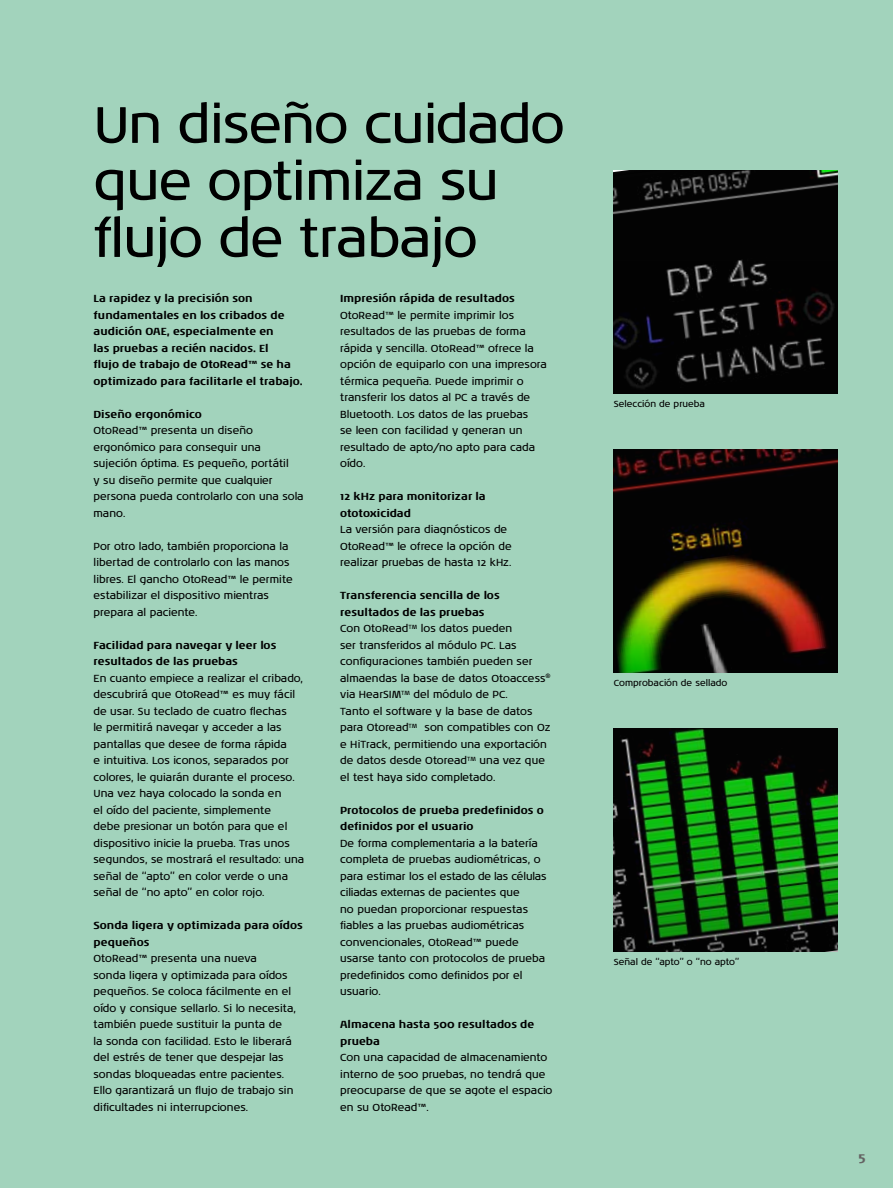
<style>
.page{position:relative;width:893px;height:1188px;background:#a2d3bc}
.page>*{position:absolute;margin:0;border:0;box-sizing:border-box;transform-origin:0 0}
.t1{font:52.5px/57px "Noa LT Pro";letter-spacing:-.02em;color:#000}
.t2{font:700 13.5px "Noa LT Pro";color:#646363}
.t3{font:10.5px/16.5px "Noa LT Pro";color:#000}
.t4{font:700 10.5px/16.5px "Noa LT Pro";color:#000}
.t5{font:9px "Noa LT Pro";color:#000}
.s1{font-weight:700}
</style>
<div class="page">
<img style="left:614px;top:171px;width:223px;height:223px">
<img style="left:614px;top:450px;width:223px;height:223px">
<img style="left:614px;top:729px;width:223px;height:223px">
<h1 class="t1" style="left:94px;top:95px;width:473px">Un diseño cuidado que optimiza su flujo de trabajo</h1>
<p class="t4" style="left:94px;top:290px;width:211px">La rapidez y la precisión son fundamentales en los cribados de audición OAE, especialmente en<br>las pruebas a recién nacidos. El<br>flujo de trabajo de OtoRead™ se ha optimizado para facilitarle el trabajo.</p>
<p class="t4" style="left:94px;top:405px;width:110px">Diseño ergonómico</p>
<p class="t3" style="left:94px;top:422px;width:212px">OtoRead™ presenta un diseño ergonómico para conseguir una sujeción óptima. Es pequeño, portátil<br>y su diseño permite que cualquier persona pueda controlarlo con una sola mano.</p>
<p class="t3" style="left:94px;top:538px;width:201px">Por otro lado, también proporciona la libertad de controlarlo con las manos libres. El gancho OtoRead™ le permite estabilizar el dispositivo mientras prepara al paciente.</p>
<p class="t4" style="left:94px;top:636px;width:184px">Facilidad para navegar y leer los resultados de las pruebas</p>
<p class="t3" style="left:94px;top:670px;width:212px">En cuanto empiece a realizar el cribado, descubrirá que OtoRead™ es muy fácil de usar. Su teclado de cuatro flechas<br>le permitirá navegar y acceder a las pantallas que desee de forma rápida<br>e intuitiva. Los iconos, separados por colores, le guiarán durante el proceso.<br>Una vez haya colocado la sonda en<br>el oído del paciente, simplemente<br>debe presionar un botón para que el dispositivo inicie la prueba. Tras unos segundos, se mostrará el resultado: una señal de “apto” en color verde o una señal de “no apto” en color rojo.</p>
<p class="t4" style="left:94px;top:917px;width:211px">Sonda ligera y optimizada para oídos pequeños</p>
<p class="t3" style="left:94px;top:950px;width:204px">OtoRead™ presenta una nueva<br>sonda ligera y optimizada para oídos pequeños. Se coloca fácilmente en el oído y consigue sellarlo. Si lo necesita, también puede sustituir la punta de<br>la sonda con facilidad. Esto le liberará del estrés de tener que despejar las sondas bloqueadas entre pacientes.<br>Ello garantizará un flujo de trabajo sin dificultades ni interrupciones.</p>
<p class="t4" style="left:340px;top:289px;width:176px">Impresión rápida de resultados</p>
<p class="t3" style="left:340px;top:306px;width:208px">OtoRead™ le permite imprimir los resultados de las pruebas de forma rápida y sencilla. OtoRead™ ofrece la opción de equiparlo con una impresora térmica pequeña. Puede imprimir o transferir los datos al PC a través de<br>Bluetooth. Los datos de las pruebas<br>se leen con facilidad y generan un resultado de apto/no apto para cada oído.</p>
<p class="t4" style="left:340px;top:487px;width:147px">12 kHz para monitorizar la ototoxicidad</p>
<p class="t3" style="left:340px;top:521px;width:173px">La versión para diagnósticos de<br>OtoRead™ le ofrece la opción de realizar pruebas de hasta 12 kHz.</p>
<p class="t3" style="left:340px;top:587px;width:212px"><span class="s1">Transferencia sencilla de los resultados de las pruebas<br></span>Con OtoRead<sup>TM</sup> los datos pueden<br>ser transferidos al módulo PC. Las configuraciones también pueden ser almaendas la base de datos Otoaccess<sup>® </sup>via HearSIM<sup>TM</sup> del módulo de PC.<br>Tanto el software y la base de datos para Otoread<sup>TM</sup> son compatibles con Oz e HiTrack, permitiendo una exportación de datos desde Otoread<sup>TM</sup> una vez que el test haya sido completado.</p>
<p class="t4" style="left:340px;top:801px;width:205px">Protocolos de prueba predefinidos o definidos por el usuario</p>
<p class="t3" style="left:340px;top:835px;width:208px">De forma complementaria a la batería completa de pruebas audiométricas, o para estimar los el estado de las células ciliadas externas de pacientes que<br>no puedan proporcionar respuestas fiables a las pruebas audiométricas convencionales, OtoRead™ puede usarse tanto con protocolos de prueba predefinidos como definidos por el usuario.</p>
<p class="t4" style="left:340px;top:1016px;width:196px">Almacena hasta 500 resultados de prueba</p>
<p class="t3" style="left:340px;top:1049px;width:214px">Con una capacidad de almacenamiento interno de 500 pruebas, no tendrá que preocuparse de que se agote el espacio en su OtoRead™.</p>
<p class="t5" style="left:614px;top:398px;width:93px">Selección de prueba</p>
<p class="t5" style="left:614px;top:677px;width:115px">Comprobación de sellado</p>
<p class="t5" style="left:614px;top:956px;width:127px">Señal de “apto” o “no apto”</p>
<p class="t2" style="left:858px;top:1147px;width:9px">5</p>
</div>
